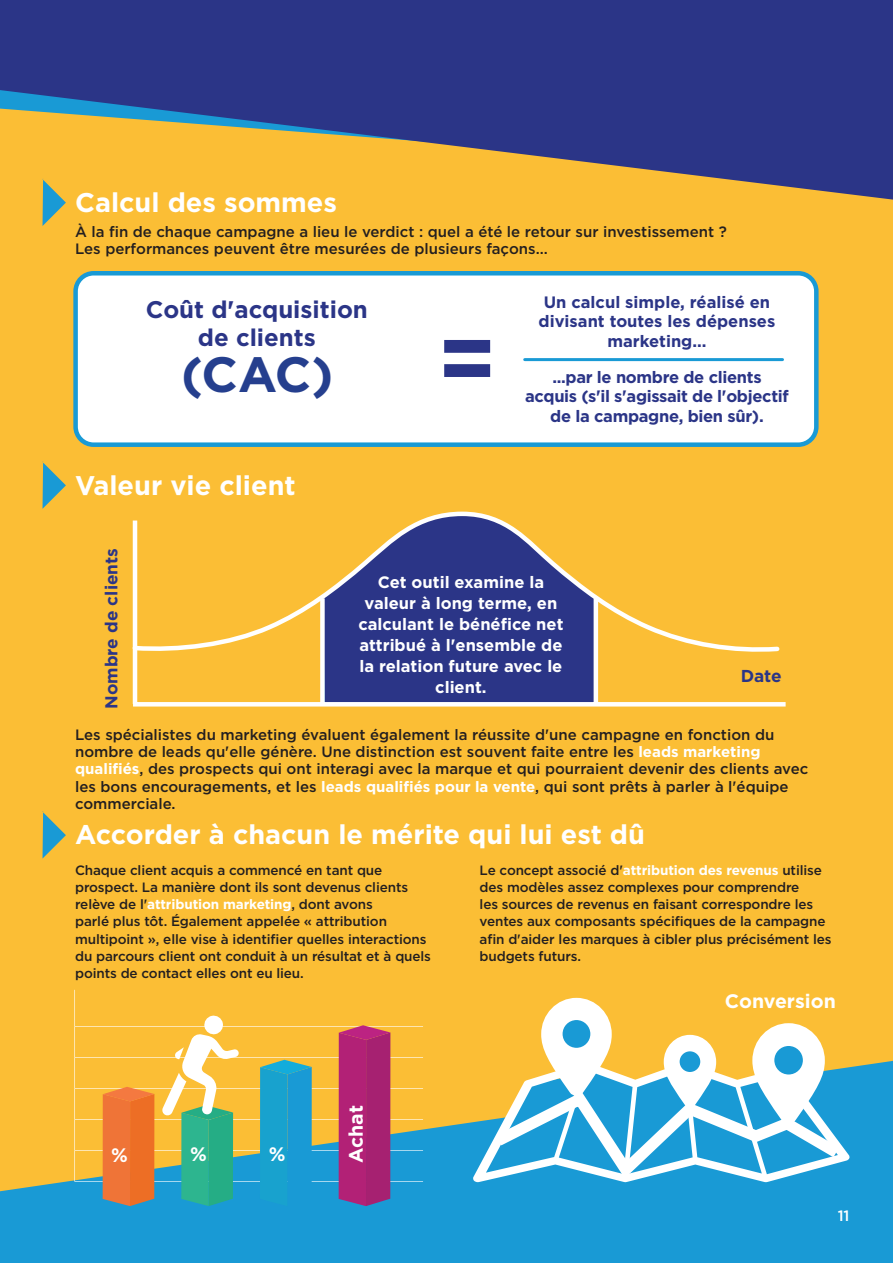
<style>
.page{position:relative;width:893px;height:1263px;background:#fbbe35}
.page>*{position:absolute;margin:0;border:0;box-sizing:border-box;transform-origin:0 0}
.t1{font:700 93px "Gotham";color:#2b3587}
.t2{font:700 49.5px "Gotham";color:#253f8e}
.t3{font:700 27px "Gotham";color:#fff}
.t4{font:700 24px/28.8px "Gotham";color:#2b3587;text-align:center}
.t5{font:700 19.5px "Gotham";color:#fff}
.t6{font:700 17.25px "Gotham";color:#2b3587}
.t7{font:700 16.5px/21px "Gotham";color:#fff;text-align:center}
.t8{font:700 16.5px/19.5px "Gotham";letter-spacing:-.02em;color:#2b3587;text-align:center}
.t9{font:700 16.5px/19.5px "Gotham";color:#2b3587;text-align:center}
.t10{font:500 15px/17.2px "Gotham";color:#231f20}
.t11{font:500 15px "Gotham";color:#fff}
.t12{font:500 13.5px/17.2px "Gotham";letter-spacing:-.01em;color:#231f20}
.s1{font-weight:700;color:#fff}
</style>
<div class="page">
<div style="left:76px;top:273px;width:740px;height:172px;background:#fff;border-radius:18px"></div>
<div style="left:73px;top:271px;width:746px;height:176px;border:4px solid #199ad5;border-radius:18px"></div>
<svg style="left:0;top:1061px;width:893px;height:202px;background:#3a9fbd"></svg>
<svg style="left:321px;top:442px;width:277px;height:260px"></svg>
<svg style="left:132px;top:509px;width:648px;height:144px"></svg>
<hr style="left:133px;top:520px;width:4px;height:184px;background:#fff">
<div style="left:320px;top:598px;width:5px;height:106px;background:#fff"></div>
<hr style="left:594px;top:598px;width:4px;height:104px;background:#fff">
<hr style="left:133px;top:702px;width:653px;height:4px;background:#fff">
<svg style="left:43px;top:200px;width:23px;height:26px"></svg>
<svg style="left:43px;top:461px;width:23px;height:48px"></svg>
<svg style="left:43px;top:811px;width:23px;height:47px"></svg>
<svg style="left:473px;top:1062px;width:11px;height:120px"></svg>
<svg style="left:484px;top:997px;width:368px;height:190px"></svg>
<div style="left:563px;top:1020px;width:27px;height:28px;background:#199ad5;border-radius:50%"></div>
<svg style="left:0;top:0;width:893px;height:200px;fill:#2b3587"></svg>
<svg style="left:74px;top:990px;width:349px;height:216px"></svg>
<hr style="left:525px;top:358px;width:257px;height:3px;background:#199ad5">
<p class="t3" style="left:75px;top:184px;width:263px">Calcul des sommes</p>
<p class="t10" style="left:75px;top:223px;width:653px">À la fin de chaque campagne a lieu le verdict : quel a été le retour sur investissement ?</p>
<p class="t10" style="left:75px;top:240px;width:474px">Les performances peuvent être mesurées de plusieurs façons...</p>
<p class="t4" style="left:146px;top:295px;width:224px">Coût d'acquisition de clients</p>
<p class="t9" style="left:539px;top:292px;width:238px">Un calcul simple, réalisé en divisant toutes les dépenses marketing...</p>
<p class="t8" style="left:525px;top:367px;width:265px">...par le nombre de clients acquis (s'il s'agissait de l'objectif de la campagne, bien sûr).</p>
<p class="t1" style="left:437px;top:297px;width:61px">=</p>
<p class="t2" style="left:181px;top:342px;width:154px">(CAC)</p>
<p class="t3" style="left:75px;top:467px;width:222px">Valeur vie client</p>
<p class="t6" style="left:100px;top:709px;width:162px;rotate:-90deg">Nombre de clients</p>
<p class="t7" style="left:358px;top:572px;width:207px">Cet outil examine la valeur à long terme, en calculant le bénéfice net attribué à l'ensemble de la relation future avec le client.</p>
<p class="t6" style="left:741px;top:665px;width:43px">Date</p>
<p class="t10" style="left:75px;top:726px;width:735px">Les spécialistes du marketing évaluent également la réussite d'une campagne en fonction du nombre de leads qu'elle génère. Une distinction est souvent faite entre les <span class="s1">leads marketing qualifiés</span>, des prospects qui ont interagi avec la marque et qui pourraient devenir des clients avec les bons encouragements, et les <span class="s1">leads qualifiés pour la vente</span>, qui sont prêts à parler à l'équipe commerciale.</p>
<p class="t3" style="left:75px;top:816px;width:571px">Accorder à chacun le mérite qui lui est dû</p>
<p class="t12" style="left:75px;top:861px;width:357px">Chaque client acquis a commencé en tant que prospect. La manière dont ils sont devenus clients relève de l'<span class="s1">attribution marketing</span>, dont avons<br>parlé plus tôt. Également appelée « attribution multipoint », elle vise à identifier quelles interactions du parcours client ont conduit à un résultat et à quels points de contact elles ont eu lieu.</p>
<p class="t12" style="left:480px;top:861px;width:354px">Le concept associé d'<span class="s1">attribution des revenus</span> utilise des modèles assez complexes pour comprendre<br>les sources de revenus en faisant correspondre les ventes aux composants spécifiques de la campagne afin d'aider les marques à cibler plus précisément les budgets futurs.</p>
<p class="t5" style="left:111px;top:1142px;width:18px">%</p>
<p class="t5" style="left:190px;top:1141px;width:18px">%</p>
<p class="t5" style="left:269px;top:1141px;width:18px">%</p>
<p class="t5" style="left:343px;top:1163px;width:59px;rotate:-90deg">Achat</p>
<p class="t5" style="left:725px;top:988px;width:112px">Conversion</p>
<p class="t11" style="left:838px;top:1206px;width:13px">11</p>
</div>
